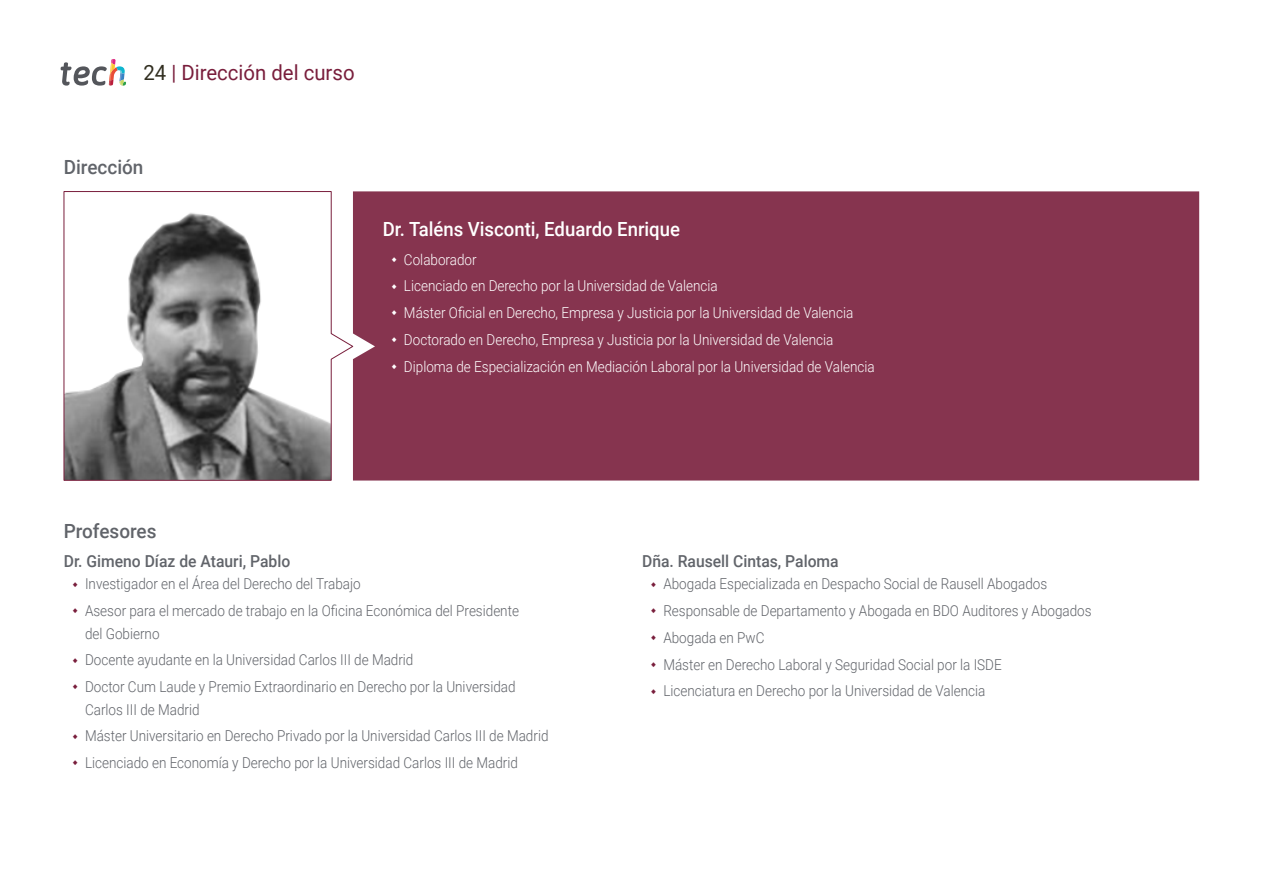
<style>
.page{position:relative;width:1263px;height:893px;background:#fff}
.page>*{position:absolute;margin:0;border:0;box-sizing:border-box;transform-origin:0 0}
.t1{font:21px "Roboto";color:#791e3c}
.t2{font:500 19.5px "Roboto";color:#fff;scale:.95 1}
.t3{font:500 19.5px "Roboto";color:#61646a}
.t4{font:500 16.5px "Roboto";color:#61646a;scale:.95 1}
.t5{font:300 15px/26.7px "Roboto";color:#61646a;scale:.9 1}
.t6{font:300 15px/26.7px "Roboto";color:#fff;scale:.9 1}
.s1{color:#312e20}
</style>
<div class="page">
<div style="left:353px;top:191px;width:846px;height:290px;background:#86344f"></div>
<svg style="left:64px;top:191px;width:289px;height:290px"></svg>
<svg style="left:61px;top:59px;width:65px;height:27px"></svg>
<svg style="left:392px;top:257px;width:5px;height:5px"></svg>
<svg style="left:392px;top:284px;width:5px;height:5px"></svg>
<svg style="left:392px;top:310px;width:5px;height:5px"></svg>
<svg style="left:392px;top:337px;width:5px;height:5px"></svg>
<svg style="left:392px;top:364px;width:5px;height:5px"></svg>
<h1 class="t1" style="left:144px;top:57px;width:213px"><span class="s1">24</span> | Dirección del curso</h1>
<h2 class="t3" style="left:64px;top:154px;width:81px">Dirección</h2>
<h2 class="t2" style="left:383px;top:215px;width:314px">Dr. Taléns Visconti, Eduardo Enrique</h2>
<p class="t6" style="left:404px;top:245px;width:524px">Colaborador<br>Licenciado en Derecho por la Universidad de Valencia<br>Máster Oficial en Derecho, Empresa y Justicia por la Universidad de Valencia Doctorado en Derecho, Empresa y Justicia por la Universidad de Valencia Diploma de Especialización en Mediación Laboral por la Universidad de Valencia</p>
<h2 class="t3" style="left:64px;top:517px;width:94px">Profesores</h2>
<p class="t4" style="left:64px;top:550px;width:240px">Dr. Gimeno Díaz de Atauri, Pablo</p>
<p class="t5" style="left:85px;top:570px;width:484px">Investigador en el Área del Derecho del Trabajo<br>Asesor para el mercado de trabajo en la Oficina Económica del Presidente</p>
<p class="t5" style="left:85px;top:619px;width:480px">del Gobierno<br>Docente ayudante en la Universidad Carlos III de Madrid<br>Doctor Cum Laude y Premio Extraordinario en Derecho por la Universidad</p>
<p class="t5" style="left:85px;top:695px;width:516px">Carlos III de Madrid<br>Máster Universitario en Derecho Privado por la Universidad Carlos III de Madrid<br>Licenciado en Economía y Derecho por la Universidad Carlos III de Madrid</p>
<p class="t4" style="left:642px;top:550px;width:208px">Dña. Rausell Cintas, Paloma</p>
<p class="t5" style="left:663px;top:570px;width:477px">Abogada Especializada en Despacho Social de Rausell Abogados Responsable de Departamento y Abogada en BDO Auditores y Abogados Abogada en PwC<br>Máster en Derecho Laboral y Seguridad Social por la ISDE<br>Licenciatura en Derecho por la Universidad de Valencia</p>
</div>
